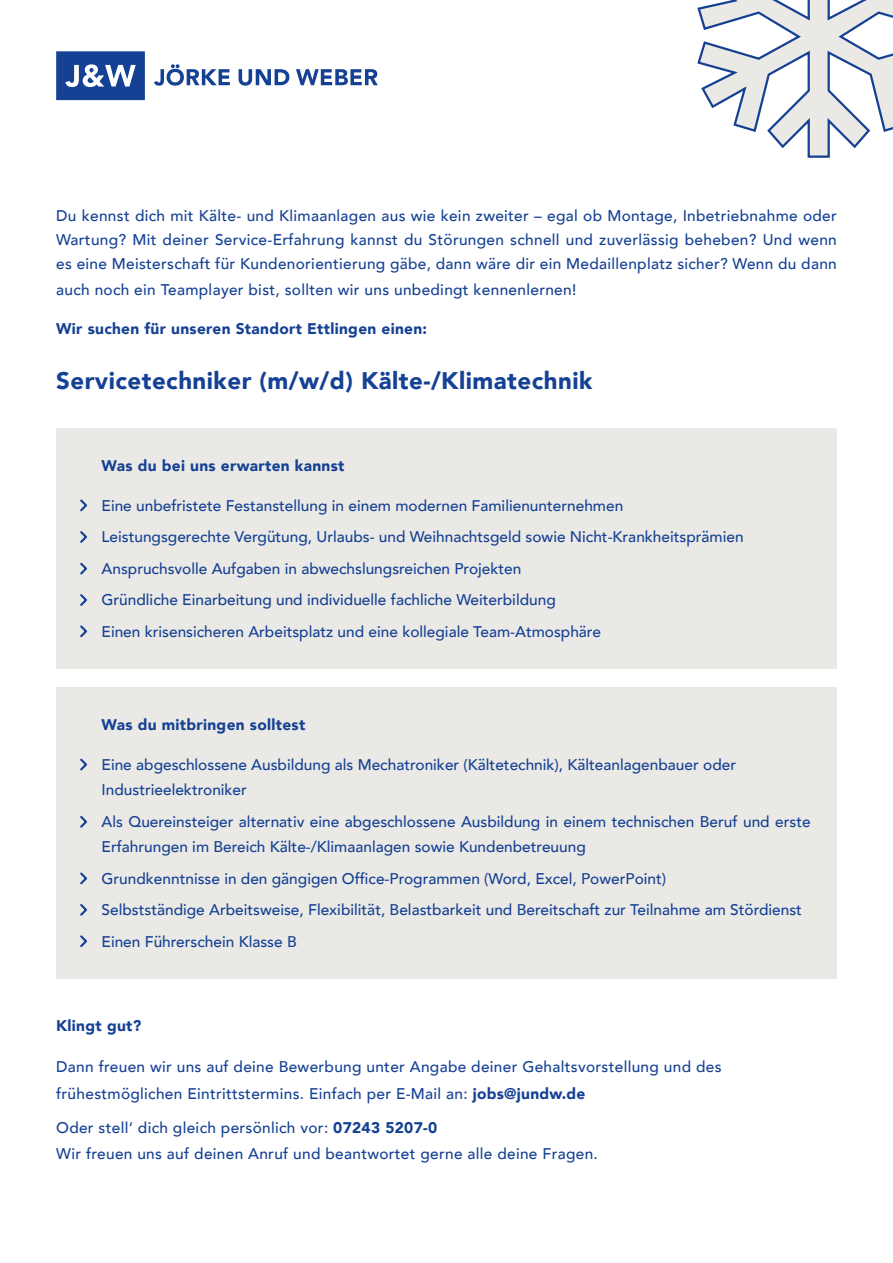
<style>
.page{position:relative;width:893px;height:1263px;background:#fff}
.page>*{position:absolute;margin:0;border:0;box-sizing:border-box;transform-origin:0 0}
.t1{font:900 24px "Avenir";letter-spacing:.02em;color:#154194}
.t2{font:500 15.45px/31.5px "Avenir";color:#154194}
.t3{font:500 15.45px/27px "Avenir";letter-spacing:.02em;color:#154194}
.t4{font:900 15.45px "Avenir";letter-spacing:.02em;color:#154194}
.s1{font-weight:900}
</style>
<div class="page">
<svg style="left:56px;top:51px;width:89px;height:49px;background:#3f63a7"></svg>
<svg style="left:296px;top:69px;width:82px;height:16px"></svg>
<svg style="left:154px;top:64px;width:76px;height:22px"></svg>
<svg style="left:239px;top:69px;width:50px;height:17px"></svg>
<svg style="left:697px;top:0;width:196px;height:158px"></svg>
<div style="left:56px;top:428px;width:781px;height:241px;background:#eae9e5"></div>
<div style="left:56px;top:687px;width:781px;height:291px;background:#eae9e5"></div>
<svg style="left:80px;top:499px;width:7px;height:13px"></svg>
<svg style="left:80px;top:758px;width:7px;height:13px"></svg>
<svg style="left:80px;top:562px;width:7px;height:13px"></svg>
<svg style="left:80px;top:816px;width:7px;height:12px"></svg>
<svg style="left:80px;top:531px;width:7px;height:12px"></svg>
<svg style="left:80px;top:594px;width:7px;height:12px"></svg>
<svg style="left:80px;top:872px;width:7px;height:13px"></svg>
<svg style="left:80px;top:935px;width:7px;height:13px"></svg>
<svg style="left:80px;top:625px;width:7px;height:13px"></svg>
<svg style="left:80px;top:904px;width:7px;height:12px"></svg>
<p class="t2" style="left:56px;top:203px;width:782px;line-height:24px;text-align:justify">Du kennst dich mit Kälte- und Klimaanlagen aus wie kein zweiter – egal ob Montage, Inbetriebnahme oder Wartung? Mit deiner Service-Erfahrung kannst du Störungen schnell und zuverlässig beheben? Und wenn es eine Meisterschaft für Kundenorientierung gäbe, dann wäre dir ein Medaillenplatz sicher? Wenn du dann</p>
<p class="t3" style="left:56px;top:275px;width:522px">auch noch ein Teamplayer bist, sollten wir uns unbedingt kennenlernen!</p>
<p class="t4" style="left:56px;top:315px;width:372px">Wir suchen für unseren Standort Ettlingen einen:</p>
<h1 class="t1" style="left:56px;top:360px;width:538px">Servicetechniker (m/w/d) Kälte-/Klimatechnik</h1>
<p class="t4" style="left:102px;top:452px;width:244px">Was du bei uns erwarten kannst</p>
<p class="t2" style="left:102px;top:489px;width:644px">Eine unbefristete Festanstellung in einem modernen Familienunternehmen Leistungsgerechte Vergütung, Urlaubs- und Weihnachtsgeld sowie Nicht-Krankheitsprämien Anspruchsvolle Aufgaben in abwechslungsreichen Projekten<br>Gründliche Einarbeitung und individuelle fachliche Weiterbildung<br>Einen krisensicheren Arbeitsplatz und eine kollegiale Team-Atmosphäre</p>
<p class="t4" style="left:102px;top:711px;width:205px">Was du mitbringen solltest</p>
<p class="t2" style="left:102px;top:751px;width:636px;line-height:25.5px">Eine abgeschlossene Ausbildung als Mechatroniker (Kältetechnik), Kälteanlagenbauer oder<br>Industrieelektroniker</p>
<p class="t2" style="left:102px;top:808px;width:711px;line-height:25.5px">Als Quereinsteiger alternativ eine abgeschlossene Ausbildung in einem technischen Beruf und erste<br>Erfahrungen im Bereich Kälte-/Klimaanlagen sowie Kundenbetreuung</p>
<p class="t2" style="left:102px;top:862px;width:702px">Grundkenntnisse in den gängigen Office-Programmen (Word, Excel, PowerPoint)<br>Selbstständige Arbeitsweise, Flexibilität, Belastbarkeit und Bereitschaft zur Teilnahme am Stördienst<br>Einen Führerschein Klasse B</p>
<p class="t4" style="left:56px;top:1012px;width:87px">Klingt gut?</p>
<p class="t3" style="left:56px;top:1052px;width:667px">Dann freuen wir uns auf deine Bewerbung unter Angabe deiner Gehaltsvorstellung und des frühestmöglichen Eintrittstermins. Einfach per E-Mail an: <span class="s1">jobs@jundw.de</span></p>
<p class="t3" style="left:56px;top:1114px;width:543px;line-height:25.5px">Oder stell‘ dich gleich persönlich vor: <span class="s1">07243 5207-0<br></span>Wir freuen uns auf deinen Anruf und beantwortet gerne alle deine Fragen.</p>
</div>
